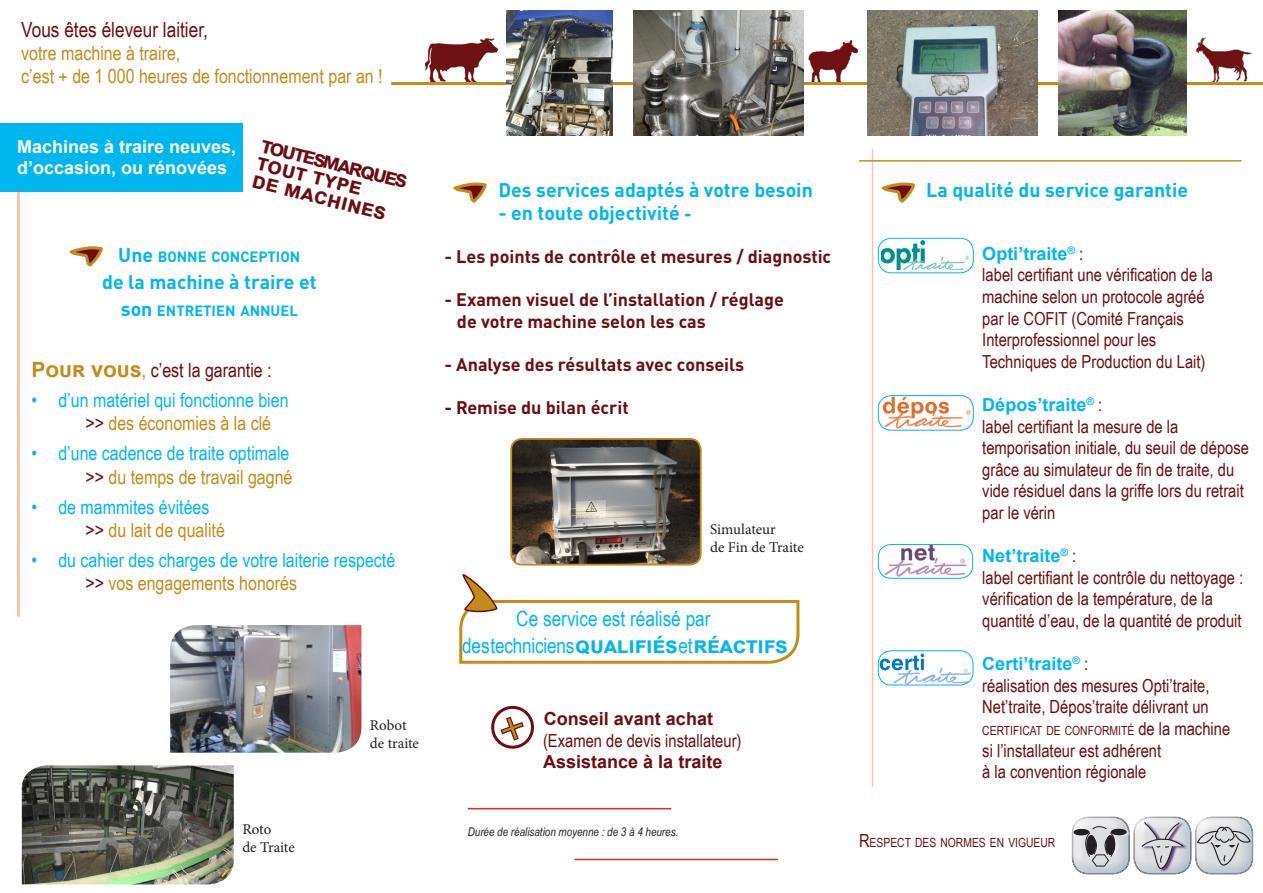
<style>
.page{position:relative;width:1263px;height:893px;background:#fff}
.page>*{position:absolute;margin:0;border:0;box-sizing:border-box;transform-origin:0 0}
.t1{font:700 22.5px "Arial";letter-spacing:-.01em;color:#00b6ef}
.t2{font:700 22.5px "Arial";color:#6e0d11}
.t3{font:21px "Arial Narrow";color:#6e0d11}
.t4{font:21px "Arial Narrow";color:#00b6ef}
.t5{font:19.5px "Arial Narrow";color:#c38c1a}
.t6{font:19.5px "Arial Narrow";color:#00b6ef}
.t7{font:700 19.5px "DINOT";color:#00b6ef}
.t8{font:19.5px "Arial Narrow";color:#6e0d11}
.t9{font:18px/21.6px "Arial Narrow";color:#6e0d11}
.t10{font:700 18px/21.6px "DINOT";color:#6e0d11}
.t11{font:700 18px "Arial";color:#00b6ef}
.t12{font:700 18px "Arial";color:#fff}
.t13{font:700 18px "Arial";color:#6e0d11}
.t14{font:15px "Minion Pro";letter-spacing:-.005em;color:#231f20}
.t15{font:700 14.7px "DINOT";color:#00b6ef}
.t16{font:12.6px "Arial Narrow";color:#6e0d11}
.t17{font:italic 12px "Arial Narrow";color:#231f20}
.s1{font-size:19.5px}
.s2{font-family:"Arial";font-weight:700;font-size:21px;color:#c38c1a}
.s3{font-size:21px;color:#c38c1a}
.s4{color:#6e0d11}
.s5{font-family:"Arial"}
.s6{font-family:"Arial Narrow";font-weight:400;font-size:21px}
.s7{font-family:"Arial Narrow";font-weight:400;color:#231f20}
.s8{font-size:18px}
</style>
<div class="page">
<img style="left:425px;top:38px;width:72px;height:44px">
<img style="left:1195px;top:37px;width:56px;height:45px">
<img style="left:804px;top:40px;width:59px;height:46px">
<hr style="left:391px;top:82px;width:872px;height:3px;background:#c38c1a">
<div style="left:0;top:123px;width:242px;height:68px;background:#00b6ef"></div>
<svg style="left:881px;top:182px;width:34px;height:21px"></svg>
<svg style="left:453px;top:182px;width:34px;height:21px"></svg>
<svg style="left:69px;top:246px;width:34px;height:21px"></svg>
<img style="left:1059px;top:11px;width:127px;height:125px">
<img style="left:634px;top:11px;width:170px;height:125px">
<img style="left:867px;top:11px;width:170px;height:125px">
<img style="left:506px;top:11px;width:106px;height:125px">
<hr style="left:17px;top:191px;width:3px;height:426px;background:#f36a21">
<img style="left:170px;top:625px;width:191px;height:128px">
<img style="left:22px;top:765px;width:212px;height:119px">
<svg style="left:459px;top:574px;width:341px;height:90px"></svg>
<hr style="left:468px;top:808px;width:203px;height:1px;background:#ee2628">
<hr style="left:574px;top:859px;width:204px;height:1px;background:#ee2628">
<hr style="left:872px;top:149px;width:1px;height:638px;background:#f36a21">
<hr style="left:859px;top:160px;width:383px;height:2px;background:#c38c1a">
<img style="left:881px;top:240px;width:88px;height:30px">
<div style="left:878px;top:238px;width:95px;height:35px;border:1px solid #00b6ef;border-radius:13px"></div>
<img style="left:878px;top:396px;width:95px;height:34px">
<div style="left:878px;top:395px;width:95px;height:35px;border:1px solid #00b6ef;border-radius:13px"></div>
<img style="left:878px;top:651px;width:95px;height:34px">
<div style="left:878px;top:651px;width:95px;height:34px;border:1px solid #00b6ef;border-radius:13px"></div>
<img style="left:878px;top:544px;width:95px;height:34px">
<div style="left:878px;top:544px;width:95px;height:34px;border:1px solid #00b6ef;border-radius:13px"></div>
<img style="left:513px;top:441px;width:186px;height:122px">
<div style="left:510px;top:438px;width:192px;height:128px;border:2px solid #c38c1a;border-radius:11px"></div>
<svg style="left:1071px;top:816px;width:182px;height:59px;background:#c5c6ca"></svg>
<svg style="left:491px;top:705px;width:43px;height:44px"></svg>
<p class="t3" style="left:21px;top:14px;width:188px">Vous êtes éleveur laitier,</p>
<p class="t5" style="left:21px;top:39px;width:161px">votre machine à traire,</p>
<p class="t5" style="left:21px;top:62px;width:363px">c’est + de 1 000 heures de fonctionnement par an !</p>
<p class="t12" style="left:17px;top:134px;width:221px">Machines à traire neuves,</p>
<p class="t12" style="left:17px;top:155px;width:212px">d’occasion, ou rénovées</p>
<p class="t2" style="left:265px;top:129px;width:152px;rotate:14deg">toutes marques</p>
<p class="t2" style="left:261px;top:146px;width:109px;rotate:14deg">tout type</p>
<p class="t2" style="left:257px;top:164px;width:139px;rotate:14deg">de machines</p>
<p class="t15" style="left:118px;top:247px;width:184px"><span class="s1">Une</span> BONNE CONCEPTION</p>
<p class="t7" style="left:102px;top:269px;width:216px">de la machine à traire et</p>
<p class="t15" style="left:121px;top:301px;width:178px"><span class="s1">son</span> ENTRETIEN ANNUEL</p>
<p class="t8" style="left:31px;top:356px;width:242px"><span class="s2">Pour vous</span><span class="s3">,</span> c’est la garantie :</p>
<p class="t6" style="left:31px;top:386px;width:259px">• d’un matériel qui fonctionne bien</p>
<p class="t5" style="left:85px;top:409px;width:187px"><span class="s4">&gt;&gt;</span> des économies à la clé</p>
<p class="t6" style="left:31px;top:439px;width:260px">• d’une cadence de traite optimale</p>
<p class="t5" style="left:85px;top:462px;width:209px"><span class="s4">&gt;&gt;</span> du temps de travail gagné</p>
<p class="t6" style="left:31px;top:492px;width:180px">• de mammites évitées</p>
<p class="t5" style="left:85px;top:516px;width:141px"><span class="s4">&gt;&gt;</span> du lait de qualité</p>
<p class="t6" style="left:31px;top:546px;width:365px">• du cahier des charges de votre laiterie respecté</p>
<p class="t5" style="left:85px;top:569px;width:213px"><span class="s4">&gt;&gt;</span> vos engagements honorés</p>
<p class="t14" style="left:242px;top:819px;width:30px">Roto</p>
<p class="t14" style="left:242px;top:837px;width:54px">de Traite</p>
<p class="t14" style="left:370px;top:715px;width:38px">Robot</p>
<p class="t14" style="left:370px;top:733px;width:51px">de traite</p>
<p class="t7" style="left:498px;top:177px;width:316px">Des services adaptés à votre besoin</p>
<p class="t7" style="left:498px;top:200px;width:194px">- en toute objectivité <span class="s5">-</span></p>
<p class="t10" style="left:444px;top:245px;width:388px">- Les points de contrôle et mesures / diagnostic</p>
<p class="t10" style="left:457px;top:289px;width:329px;text-indent:-13px">- Examen visuel de l’installation / réglage de votre machine selon les cas</p>
<p class="t10" style="left:444px;top:353px;width:301px">- Analyse des résultats avec conseils</p>
<p class="t10" style="left:444px;top:397px;width:186px">- Remise du bilan écrit</p>
<p class="t14" style="left:710px;top:519px;width:67px">Simulateur</p>
<p class="t14" style="left:710px;top:537px;width:95px">de Fin de Traite</p>
<p class="t4" style="left:516px;top:603px;width:196px">Ce service est réalisé par</p>
<p class="t1" style="left:462px;top:629px;width:327px"><span class="s6">des techniciens</span> qualifiés <span class="s6">et</span> réactifs</p>
<p class="t13" style="left:544px;top:706px;width:171px">Conseil avant achat</p>
<p class="t9" style="left:543px;top:729px;width:200px">(Examen de devis installateur)</p>
<p class="t13" style="left:543px;top:749px;width:181px">Assistance à la traite</p>
<p class="t17" style="left:468px;top:823px;width:212px">Durée de réalisation moyenne : de 3 à 4 heures.</p>
<p class="t7" style="left:926px;top:177px;width:263px">La qualité du service garantie</p>
<p class="t11" style="left:982px;top:241px;width:102px">Opti’traite<sup>®</sup> <span class="s7">:</span></p>
<p class="t9" style="left:982px;top:264px;width:232px">label certifiant une vérification de la machine selon un protocole agréé</p>
<p class="t9" style="left:982px;top:307px;width:225px">par le COFIT (Comité Français<br>Interprofessionnel pour les<br>Techniques de Production du Lait)</p>
<p class="t11" style="left:982px;top:392px;width:121px">Dépos’traite<sup>®</sup> <span class="s7">:</span></p>
<p class="t9" style="left:982px;top:415px;width:268px">label certifiant la mesure de la temporisation initiale, du seuil de dépose grâce au simulateur de fin de traite, du vide résiduel dans la griffe lors du retrait par le vérin</p>
<p class="t11" style="left:982px;top:543px;width:95px">Net’traite<sup>®</sup> <span class="s7">:</span></p>
<p class="t9" style="left:982px;top:566px;width:262px">label certifiant le contrôle du nettoyage : vérification de la température, de la quantité d’eau, de la quantité de produit</p>
<p class="t11" style="left:982px;top:651px;width:107px">Certi’traite<sup>®</sup> <span class="s7">:</span></p>
<p class="t9" style="left:982px;top:674px;width:229px">réalisation des mesures Opti’traite,<br>Net’traite, Dépos’traite délivrant un</p>
<p class="t16" style="left:982px;top:721px;width:249px">CERTIFICAT DE CONFORMITÉ <span class="s8">de la machine</span></p>
<p class="t9" style="left:982px;top:739px;width:180px">si l’installateur est adhérent à la convention régionale</p>
<p class="t16" style="left:859px;top:833px;width:198px"><span class="s8">R</span>ESPECT DES NORMES EN VIGUEUR</p>
</div>
